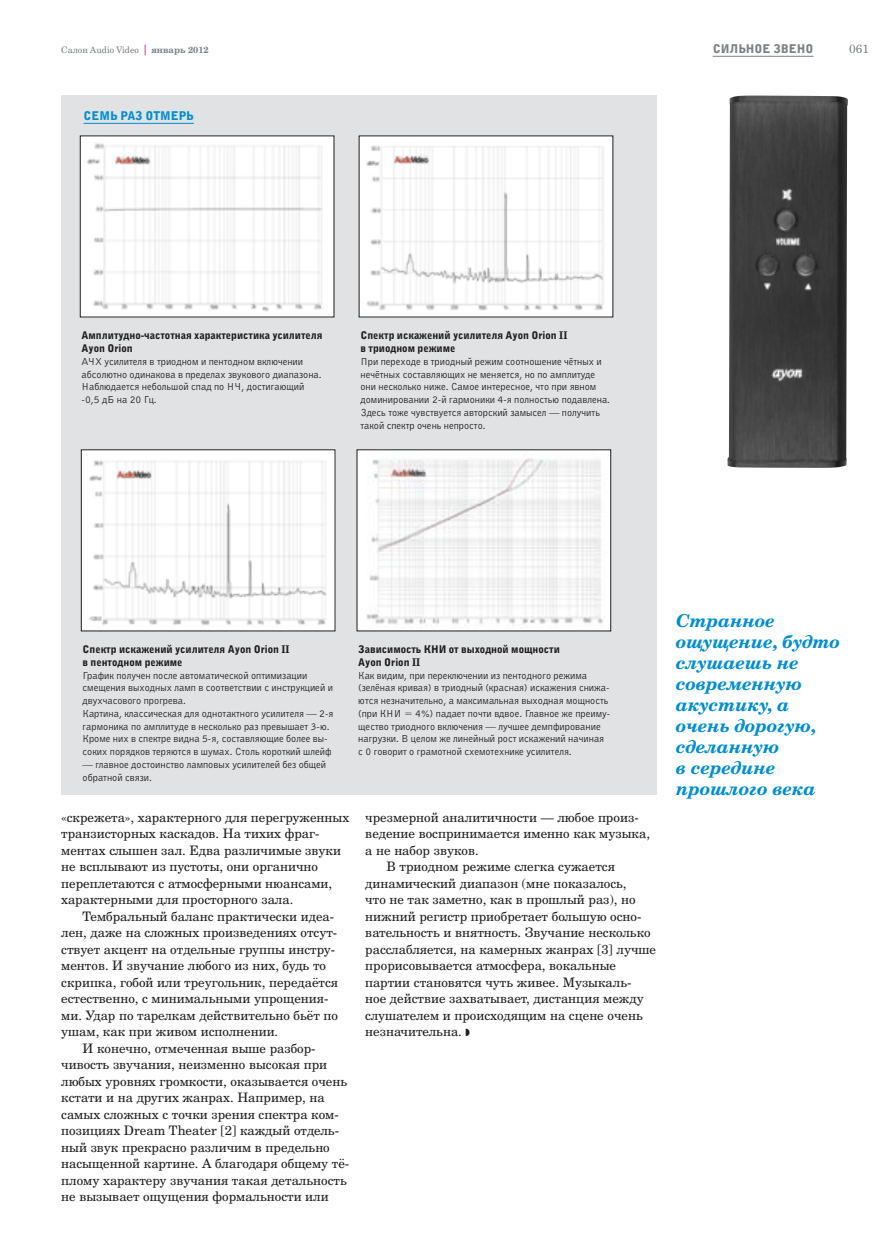
<style>
.page{position:relative;width:888px;height:1258px;background:#fff}
.page>*{position:absolute;margin:0;border:0;box-sizing:border-box;transform-origin:0 0}
.t1{font:italic 700 18px/21px "New Century Schlbk Cyr";color:#008dd1}
.t2{font:13.05px "New Century Schlbk Cyr";color:#1f1d1f}
.t3{font:12px "Bell Gothic C Blk BT";color:#008dd1}
.t4{font:12px "Bell Gothic C Blk BT";color:#7e8183}
.t5{font:12px "New Century Schlbk Cyr";color:#7e8183}
.t6{font:10.5px/12.8px "Bell Gothic CBT";color:#1f1d1f}
.t7{font:9px "New Century Schlbk Cyr";color:#7e8183}
.s1{font-size:10.5px;color:#c20079}
.s2{font-weight:700}
.s3{font-family:"Bell Gothic C Blk BT"}
</style>
<div class="page">
<div style="left:61px;top:96px;width:596px;height:699px;background:#e1e2e3"></div>
<hr style="left:84px;top:123px;width:110px;height:1px;background:#008dd1">
<img style="left:82px;top:138px;width:250px;height:177px">
<img style="left:83px;top:452px;width:250px;height:177px">
<img style="left:361px;top:138px;width:250px;height:177px">
<img style="left:359px;top:452px;width:250px;height:177px">
<img style="left:727px;top:96px;width:121px;height:372px">
<hr style="left:713px;top:56px;width:100px;height:1px;background:#7e8183">
<p class="t7" style="left:61px;top:44px;width:149px">Салон Audio Video <span class="s1">|</span> <span class="s2">январь 2012</span></p>
<p class="t4" style="left:713px;top:41px;width:102px">СИЛЬНОЕ ЗВЕНО</p>
<p class="t5" style="left:849px;top:41px;width:22px">061</p>
<p class="t3" style="left:84px;top:109px;width:112px">СЕМЬ РАЗ ОТМЕРЬ</p>
<p class="t6" style="left:82px;top:329px;width:242px"><span class="s3">Амплитудно-частотная характеристика усилителя Ayon Orion<br></span>АЧХ усилителя в триодном и пентодном включении абсолютно одинакова в пределах звукового диапазона.<br>Наблюдается небольшой спад по НЧ, достигающий -0,5 дБ на 20 Гц.</p>
<p class="t6" style="left:360px;top:329px;width:251px"><span class="s3">Спектр искажений усилителя Ayon Orion II<br>в триодном режиме<br></span>При переходе в триодный режим соотношение чётных и нечётных составляющих не меняется, но по амплитуде они несколько ниже. Самое интересное, что при явном доминировании 2-й гармоники 4-я полностью подавлена.<br>Здесь тоже чувствуется авторский замысел — получить такой спектр очень непросто.</p>
<p class="t6" style="left:83px;top:643px;width:252px"><span class="s3">Спектр искажений усилителя Ayon Orion II<br>в пентодном режиме<br></span>График получен после автоматической оптимизации смещения выходных ламп в соответствии с инструкцией и двухчасового прогрева.<br>Картина, классическая для однотактного усилителя — 2-я гармоника по амплитуде в несколько раз превышает 3-ю.<br>Кроме них в спектре видна 5-я, составляющие более вы&shy;соких порядков теряются в шумах. Столь короткий шлейф</p>
<p class="t6" style="left:83px;top:758px;width:245px">— главное достоинство ламповых усилителей без общей обратной связи.</p>
<p class="t6" style="left:358px;top:643px;width:254px"><span class="s3">Зависимость КНИ от выходной мощности<br>Ayon Orion II<br></span>Как видим, при переключении из пентодного режима (зелёная кривая) в триодный (красная) искажения снижа&shy;ются незначительно, а максимальная выходная мощность (при КНИ = 4%) падает почти вдвое. Главное же преиму&shy;щество триодного включения — лучшее демпфирование нагрузки. В целом же линейный рост искажений начиная с 0 говорит о грамотной схемотехнике усилителя.</p>
<p class="t2" style="left:61px;top:809px;width:290px">«скрежета», характерного для перегруженных</p>
<p class="t2" style="left:61px;top:825px;width:260px">транзисторных каскадов. На тихих фраг-</p>
<p class="t2" style="left:61px;top:842px;width:281px">ментах слышен зал. Едва различимые звуки</p>
<p class="t2" style="left:61px;top:858px;width:258px">не всплывают из пустоты, они органично</p>
<p class="t2" style="left:61px;top:875px;width:272px">переплетаются с атмосферными нюансами,</p>
<p class="t2" style="left:61px;top:891px;width:234px">характерными для просторного зала.</p>
<p class="t2" style="left:83px;top:908px;width:253px">Тембральный баланс практически идеа-</p>
<p class="t2" style="left:61px;top:924px;width:277px">лен, даже на сложных произведениях отсут-</p>
<p class="t2" style="left:61px;top:941px;width:275px">ствует акцент на отдельные группы инстру-</p>
<p class="t2" style="left:61px;top:957px;width:266px">ментов. И звучание любого из них, будь то</p>
<p class="t2" style="left:61px;top:974px;width:278px">скрипка, гобой или треугольник, передаётся</p>
<p class="t2" style="left:61px;top:990px;width:269px">естественно, с минимальными упрощения-</p>
<p class="t2" style="left:61px;top:1007px;width:278px">ми. Удар по тарелкам действительно бьёт по</p>
<p class="t2" style="left:61px;top:1023px;width:218px">ушам, как при живом исполнении.</p>
<p class="t2" style="left:83px;top:1040px;width:235px">И конечно, отмеченная выше разбор-</p>
<p class="t2" style="left:61px;top:1056px;width:267px">чивость звучания, неизменно высокая при</p>
<p class="t2" style="left:61px;top:1073px;width:287px">любых уровнях громкости, оказывается очень</p>
<p class="t2" style="left:61px;top:1089px;width:265px">кстати и на других жанрах. Например, на</p>
<p class="t2" style="left:61px;top:1106px;width:279px">самых сложных с точки зрения спектра ком-</p>
<p class="t2" style="left:61px;top:1122px;width:279px">позициях Dream Theater [2] каждый отдель-</p>
<p class="t2" style="left:61px;top:1139px;width:270px">ный звук прекрасно различим в предельно</p>
<p class="t2" style="left:61px;top:1155px;width:289px">насыщенной картине. А благодаря общему тё-</p>
<p class="t2" style="left:61px;top:1172px;width:287px">плому характеру звучания такая детальность</p>
<p class="t2" style="left:61px;top:1188px;width:269px">не вызывает ощущения формальности или</p>
<p class="t2" style="left:365px;top:809px;width:275px">чрезмерной аналитичности — любое произ-</p>
<p class="t2" style="left:365px;top:825px;width:286px">ведение воспринимается именно как музыка,</p>
<p class="t2" style="left:365px;top:842px;width:115px">а не набор звуков.</p>
<p class="t2" style="left:387px;top:858px;width:230px">В триодном режиме слегка сужается</p>
<p class="t2" style="left:365px;top:875px;width:263px">динамический диапазон (мне показалось,</p>
<p class="t2" style="left:365px;top:891px;width:272px">что не так заметно, как в прошлый раз), но</p>
<p class="t2" style="left:365px;top:908px;width:278px">нижний регистр приобретает большую осно-</p>
<p class="t2" style="left:365px;top:924px;width:287px">вательность и внятность. Звучание несколько</p>
<p class="t2" style="left:365px;top:941px;width:292px">расслабляется, на камерных жанрах [3] лучше</p>
<p class="t2" style="left:365px;top:957px;width:252px">прорисовывается атмосфера, вокальные</p>
<p class="t2" style="left:365px;top:973px;width:268px">партии становятся чуть живее. Музыкаль-</p>
<p class="t2" style="left:365px;top:990px;width:280px">ное действие захватывает, дистанция между</p>
<p class="t2" style="left:365px;top:1006px;width:279px">слушателем и происходящим на сцене очень</p>
<p class="t2" style="left:365px;top:1023px;width:106px">незначительна. ◗</p>
<p class="t1" style="left:676px;top:610px;width:166px">Странное ощущение, будто слушаешь не современную акустику, а очень дорогую, сделанную<br>в середине прошлого века</p>
</div>
